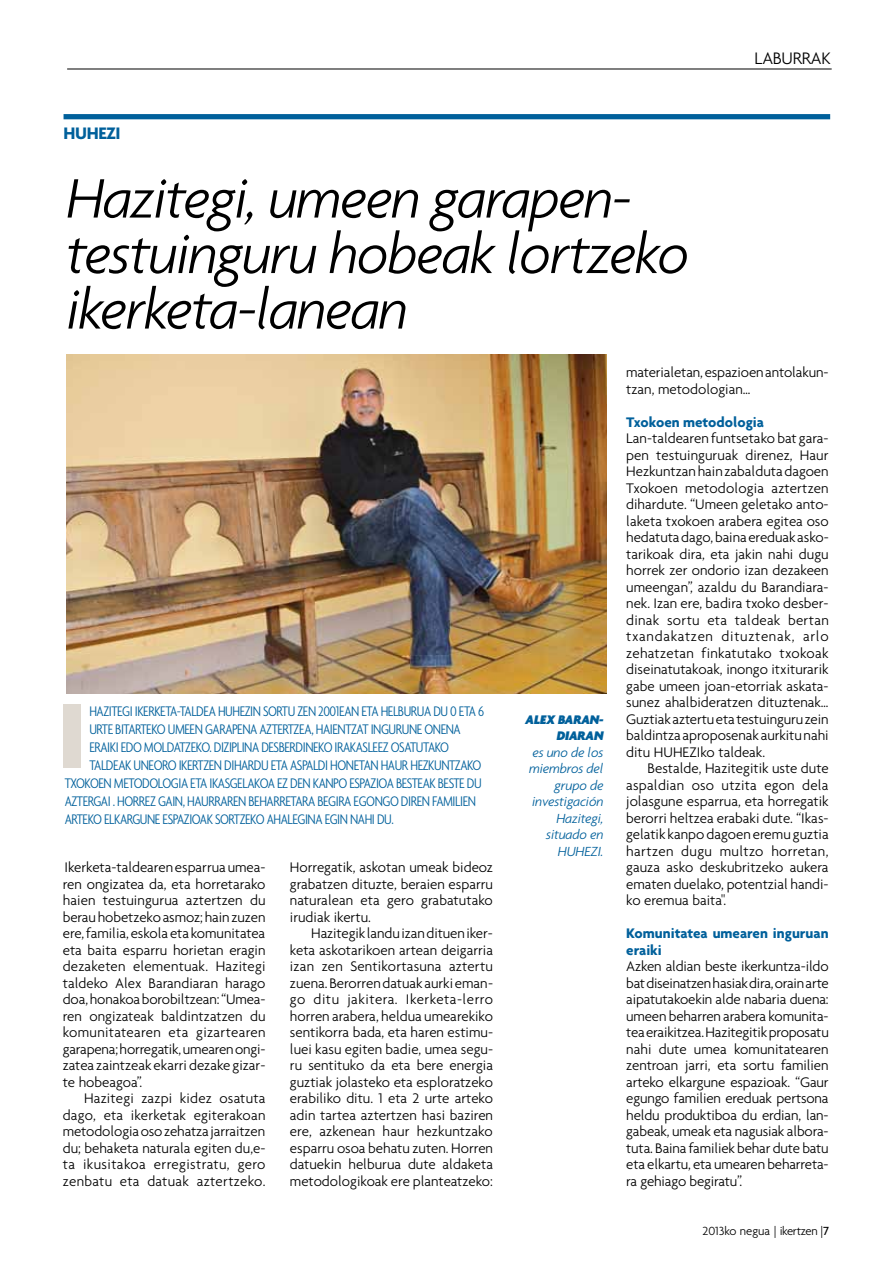
<style>
.page{position:relative;width:893px;height:1263px;background:#fff}
.page>*{position:absolute;margin:0;border:0;box-sizing:border-box;transform-origin:0 0}
.t1{font:italic 300 60px/55.5px "Agenda";letter-spacing:-.03em;color:#000}
.t2{font:300 18px "Agenda";letter-spacing:-.02em;color:#000}
.t3{font:700 18px "Agenda";letter-spacing:-.02em;color:#00609b}
.t4{font:300 15px/16.5px "Agenda";color:#000;text-align:justify}
.t5{font:300 condensed 15px "Agenda";letter-spacing:-.03em;color:#00609b}
.t6{font:700 15px/16.5px "Agenda";color:#00609b}
.t7{font:italic 300 14.25px/16.5px "Agenda";letter-spacing:-.015em;color:#00609b;text-align:right}
.t8{font:italic 900 13.5px/16.5px "Agenda";letter-spacing:-.015em;color:#00609b;text-align:right}
.t9{font:300 12.75px "Agenda";letter-spacing:-.01em;color:#000}
.s1{font-weight:500}
</style>
<div class="page">
<hr style="left:67px;top:69px;width:765px;height:1px;background:#000">
<div style="left:64px;top:114px;width:766px;height:5px;background:#00609b"></div>
<img style="left:66px;top:354px;width:540px;height:339px">
<div style="left:63px;top:704px;width:17px;height:64px;background:#dfd9d1"></div>
<p class="t3" style="left:64px;top:122px;width:59px">HUHEZI</p>
<h1 class="t1" style="left:66px;top:170px;width:625px">Hazitegi, umeen garapen&shy;testuinguru hobeak lortzeko ikerketa-lanean</h1>
<p class="t2" style="left:755px;top:47px;width:78px">LABURRAK</p>
<p class="t5" style="left:89px;top:702px;width:396px">HAZITEGI IKERKETA-TALDEA HUHEZIN SORTU ZEN 2001EAN ETA HELBURUA DU 0 ETA 6</p>
<p class="t5" style="left:89px;top:720px;width:373px">URTE BITARTEKO UMEEN GARAPENA AZTERTZEA, HAIENTZAT INGURUNE ONENA</p>
<p class="t5" style="left:89px;top:738px;width:361px">ERAIKI EDO MOLDATZEKO. DIZIPLINA DESBERDINEKO IRAKASLEEZ OSATUTAKO</p>
<p class="t5" style="left:89px;top:756px;width:394px">TALDEAK UNEORO IKERTZEN DIHARDU ETA ASPALDI HONETAN HAUR HEZKU NTZAKO</p>
<p class="t5" style="left:65px;top:774px;width:418px">TXOKOEN METODOLOGIA ETA IKASGELAKOA EZ DEN KANPO ESPAZIOA BESTEAK BESTE DU</p>
<p class="t5" style="left:65px;top:792px;width:413px">AZTERGAI . HORREZ GAIN, HAURRAREN BEHARRETARA BEGIRA EGONGO DIREN FAMILIEN</p>
<p class="t5" style="left:65px;top:810px;width:331px">ARTEKO ELKARGUNE ESPAZIOAK SORTZEKO AHALEGINA EGIN NAHI DU.</p>
<p class="t4" style="left:63px;top:859px;width:204px">Ikerketa-taldearen esparrua umea&shy;ren ongizatea da, eta horretarako haien testuingurua aztertzen du berau hobetzeko asmoz; hain zuzen ere, familia, eskola eta komunitatea eta baita esparru horietan eragin dezaketen elementuak. Hazitegi taldeko Alex Barandiaran harago doa, honakoa borobiltzean: “Umea&shy;ren ongizateak baldintzatzen du komunitatearen eta gizartearen garapena; horregatik, umearen ongi&shy;zatea zaintzeak ekarri dezake gizar&shy;te hobeagoa”.</p>
<p class="t4" style="left:63px;top:1090px;width:204px;text-indent:21px">Hazitegi zazpi kidez osatuta dago, eta ikerketak egiterakoan metodologia oso zehatza jarraitzen du; behaketa naturala egiten du,e&shy;ta ikusitakoa erregistratu, gero zenbatu eta datuak aztertzeko.</p>
<p class="t4" style="left:290px;top:859px;width:205px">Horregatik, askotan umeak bideoz grabatzen dituzte, beraien esparru naturalean eta gero grabatutako irudiak ikertu.</p>
<p class="t4" style="left:290px;top:925px;width:205px;text-indent:21px">Hazitegik landu izan dituen iker&shy;keta askotarikoen artean deigarria izan zen Sentikortasuna aztertu zuena. Berorren datuak aurki eman&shy;go ditu jakitera. Ikerketa-lerro horren arabera, heldua umearekiko sentikorra bada, eta haren estimu&shy;luei kasu egiten badie, umea segu&shy;ru sentituko da eta bere energia guztiak jolasteko eta esploratzeko erabiliko ditu. 1 eta 2 urte arteko adin tartea aztertzen hasi baziren ere, azkenean haur hezkuntzako esparru osoa behatu zuten. Horren datuekin helburua dute aldaketa metodologikoak ere planteatzeko:</p>
<p class="t8" style="left:526px;top:711px;width:79px">ALEX BARAN-<br>DIARAN</p>
<p class="t7" style="left:529px;top:744px;width:76px">es uno de los miembros del grupo de investigación<br>Hazitegi, situado en<br>HUHEZI.</p>
<p class="t4" style="left:626px;top:364px;width:204px">materialetan, espazioen antolakun&shy;tzan, metodologian…</p>
<p class="t6" style="left:626px;top:413px;width:139px">Txokoen metodologia</p>
<p class="t4" style="left:626px;top:430px;width:204px">Lan-taldearen funtsetako bat gara&shy;pen testuinguruak direnez, Haur Hezkuntzan hain zabalduta dagoen Txokoen metodologia aztertzen dihardute. “Umeen geletako anto&shy;laketa txokoen arabera egitea oso hedatuta dago, baina ereduak asko&shy;tarikoak dira, eta jakin nahi dugu horrek zer ondorio izan dezakeen umeengan”, azaldu du Barandiara&shy;nek. Izan ere, badira txoko desber&shy;dinak sortu eta taldeak bertan txandakatzen dituztenak, arlo zehatzetan finkatutako txokoak diseinatutakoak, inongo itxiturarik gabe umeen joan-etorriak askata&shy;sunez ahalbideratzen dituztenak… Guztiak aztertu eta testuinguru zein baldintza aproposenak aurkitu nahi ditu HUHEZIko taldeak.</p>
<p class="t4" style="left:626px;top:760px;width:204px;text-indent:21px">Bestalde, Hazitegitik uste dute aspaldian oso utzita egon dela jolasgune esparrua, eta horregatik berorri heltzea erabaki dute. “Ikas&shy;gelatik kanpo dagoen eremu guztia hartzen dugu multzo horretan, gauza asko deskubritzeko aukera ematen duelako, potentzial handi&shy;ko eremua baita".</p>
<p class="t6" style="left:626px;top:925px;width:204px">Komunitatea umearen inguruan eraiki</p>
<p class="t4" style="left:626px;top:958px;width:204px">Azken aldian beste ikerkuntza-ildo bat diseinatzen hasiak dira, orain arte aipatutakoekin alde nabaria duena: umeen beharren arabera komunita&shy;tea eraikitzea. Hazitegitik proposatu nahi dute umea komunitatearen zentroan jarri, eta sortu familien arteko elkargune espazioak. “Gaur egungo familien ereduak pertsona heldu produktiboa du erdian, lan&shy;gabeak, umeak eta nagusiak albora&shy;tuta. Baina familiek behar dute batu eta elkartu, eta umearen beharreta&shy;ra gehiago begiratu”.</p>
<p class="t9" style="left:702px;top:1223px;width:128px">2013ko negua | ikertzen |<span class="s1">7</span></p>
</div>
